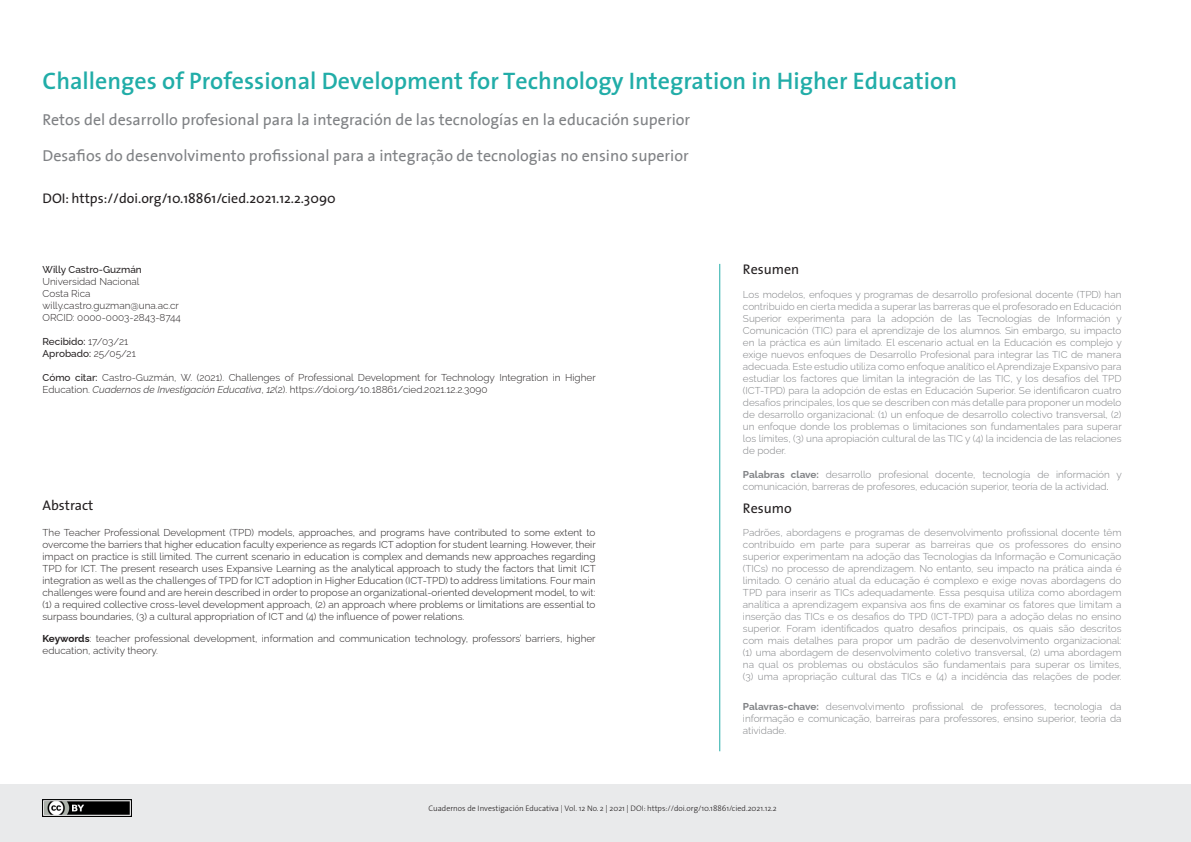
<style>
.page{position:relative;width:1191px;height:842px;background:#fff}
.page>*{position:absolute;margin:0;border:0;box-sizing:border-box;transform-origin:0 0}
.Título{font:600 24px "The Sans";color:#21ada8}
.Título-ingl_port{font:16px "The Sans B5 Plain";color:#808285}
.t1{font:14px "The Sans";color:#231f20}
.t2{font:300 10px/12px "Raleway";color:#808285;text-align:justify}
.t3{font:300 10px/12px "Raleway";color:#231f20}
.t4{font:500 10px/12px "Raleway";color:#231f20}
.t5{font:300 8px "The Sans";color:#231f20}
.s1{font-weight:500}
.s2{font-weight:300}
.s3{font-style:italic}
.s4{font-weight:700}
.s5{color:#231f20}
</style>
<div class="page">
<div style="left:0;top:784px;width:1191px;height:58px;background:#e9eaeb"></div>
<hr style="left:719px;top:264px;width:1px;height:487px;background:#21ada8">
<img style="left:43px;top:799px;width:88px;height:17px">
<p class="Título" style="left:43px;top:61px;width:916px">Challenges of Professional Development for Technology Integration in Higher Education</p>
<p class="Título-ingl_port" style="left:43px;top:111px;width:649px">Retos del desarrollo profesional para la integración de las tecnologías en la educación superior</p>
<p class="Título-ingl_port" style="left:43px;top:147px;width:648px">Desafios do desenvolvimento profissional para a integração de tecnologias no ensino superior</p>
<p class="t1" style="left:43px;top:186px;width:295px">DOI: https://doi.org/10.18861/cied.2021.12.2.3090</p>
<p class="t3" style="left:43px;top:263px;width:101px"><span class="s1">Willy Castro-Guzmán<br></span>Universidad Nacional</p>
<p class="t3" style="left:43px;top:287px;width:140px">Costa Rica willy.castro.guzman@una.ac.cr<br>ORCID: 0000-0003-2843-8744</p>
<p class="t4" style="left:43px;top:335px;width:95px">Recibido: <span class="s2">17/03/21<br></span>Aprobado: <span class="s2">25/05/21</span></p>
<p class="t3" style="left:43px;top:371px;width:555px"><span class="s1">Cómo citar:</span> Castro-Guzmán, W. (2021). Challenges of Professional Development for Technology Integration in Higher<br>Education. <span class="s3">Cuadernos de Investigación Educativa</span>, <span class="s3">12</span>(2). https://doi.org/10.18861/cied.2021.12.2.3090</p>
<p class="t1" style="left:43px;top:494px;width:52px">Abstract</p>
<p class="t3" style="left:43px;top:525px;width:555px;text-align:justify">The Teacher Professional Development (TPD) models, approaches, and programs have contributed to some extent to overcome the barriers that higher education faculty experience as regards ICT adoption for student learning. However, their impact on practice is still limited. The current scenario in education is complex and demands new approaches regarding TPD for ICT. The present research uses Expansive Learning as the analytical approach to study the factors that limit ICT integration as well as the challenges of TPD for ICT adoption in Higher Education (ICT-TPD) to address limitations. Four main challenges were found and are herein described in order to propose an organizational-oriented development model, to wit: (1) a required collective cross-level development approach, (2) an approach where problems or limitations are essential to surpass boundaries, (3) a cultural appropriation of ICT and (4) the influence of power relations.</p>
<p class="t3" style="left:43px;top:631px;width:554px"><span class="s4">Keywords</span>: teacher professional development, information and communication technology, professors’ barriers, higher education, activity theory.</p>
<p class="t1" style="left:743px;top:258px;width:58px">Resumen</p>
<p class="t2" style="left:743px;top:287px;width:380px">Los modelos, enfoques y programas de desarrollo profesional docente (TPD) han contribuido en cierta medida a superar las barreras que el profesorado en Educación Superior experimenta para la adopción de las Tecnologías de Información y Comunicación (TIC) para el aprendizaje de los alumnos. Sin embargo, su impacto en la práctica es aún limitado. El escenario actual en la Educación es complejo y exige nuevos enfoques de Desarrollo Profesional para integrar las TIC de manera adecuada. Este estudio utiliza como enfoque analítico el Aprendizaje Expansivo para estudiar los factores que limitan la integración de las TIC, y los desafíos del TPD (ICT-TPD) para la adopción de estas en Educación Superior. Se identificaron cuatro desafíos principales, los que se describen con más detalle para proponer un modelo de desarrollo organizacional: (1) un enfoque de desarrollo colectivo transversal, (2) un enfoque donde los problemas o limitaciones son fundamentales para superar los límites, (3) una apropiación cultural de las TIC y (4) la incidencia de las relaciones de poder.</p>
<p class="t2" style="left:743px;top:467px;width:380px"><span class="s4">Palabras clave:</span> desarrollo profesional docente, tecnología de información y comunicación, barreras de profesores, educación superior, teoría de la actividad<span class="s5">.</span></p>
<p class="t1" style="left:743px;top:496px;width:50px">Resumo</p>
<p class="t2" style="left:743px;top:525px;width:380px">Padrões, abordagens e programas de desenvolvimento profissional docente têm contribuído em parte para superar as barreiras que os professores do ensino superior experimentam na adoção das Tecnologias da Informação e Comunicação (TICs) no processo de aprendizagem. No entanto, seu impacto na prática ainda é limitado. O cenário atual da educação é complexo e exige novas abordagens do TPD para inserir as TICs adequadamente. Essa pesquisa utiliza como abordagem analítica a aprendizagem expansiva aos fins de examinar os fatores que limitam a inserção das TICs e os desafios do TPD (ICT-TPD) para a adoção delas no ensino superior. Foram identificados quatro desafios principais, os quais são descritos com mais detalhes para propor um padrão de desenvolvimento organizacional: (1) uma abordagem de desenvolvimento coletivo transversal, (2) uma abordagem na qual os problemas ou obstáculos são fundamentais para superar os limites, (3) uma apropriação cultural das TICs e (4) a incidência das relações de poder.</p>
<p class="t2" style="left:743px;top:699px;width:380px"><span class="s4">Palavras-chave:</span> desenvolvimento profissional de professores, tecnologia da informação e comunicação, barreiras para professores, ensino superior, teoria da atividade.</p>
<p class="t5" style="left:428px;top:801px;width:350px">Cuadernos de Investigación Educativa | Vol. 12 No. 2 | 2021 | DOI: https://doi.org/10.18861/cied.2021.12.2</p>
</div>
